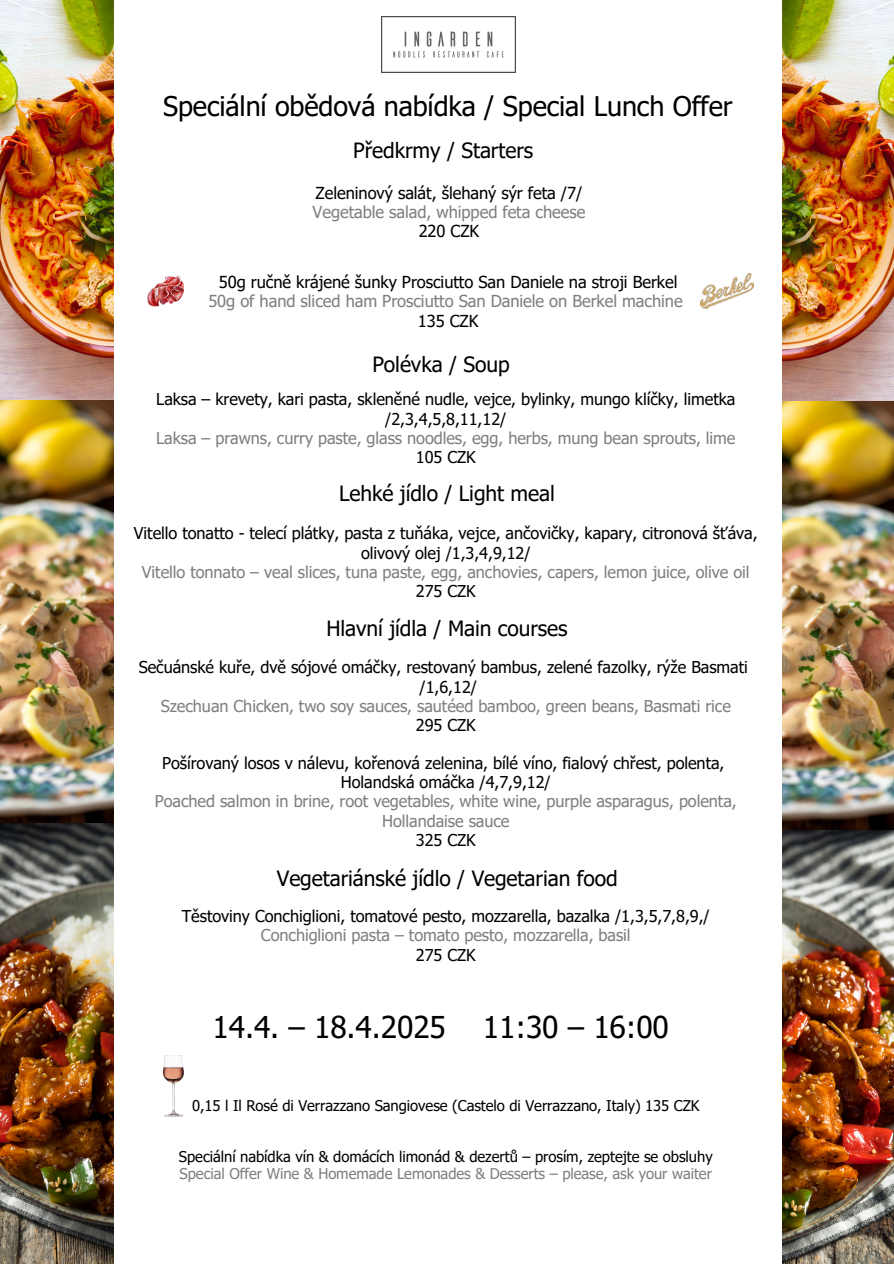
<style>
.page{position:relative;width:894px;height:1264px;background:#fff}
.page>*{position:absolute;margin:0;border:0;box-sizing:border-box;transform-origin:0 0}
.t1{font:30px "Tahoma";letter-spacing:-.005em;color:#000}
.t2{font:27px "Tahoma";letter-spacing:-.005em;color:#000}
.t3{font:21px "Tahoma";letter-spacing:-.005em;color:#000}
.t4{font:16.5px/19.2px "Tahoma";letter-spacing:-.005em;color:#000;text-align:center}
.t5{font:16.35px/19.2px "Tahoma";letter-spacing:-.005em;color:#000;text-align:center}
.t6{font:16.35px/19.2px "Tahoma";letter-spacing:-.005em;color:#807e7e;text-align:center}
.t7{font:14.85px "Tahoma";letter-spacing:-.005em;color:#000}
.t8{font:14.85px "Tahoma";letter-spacing:-.005em;color:#807e7e}
.s1{color:#807e7e}
.s2{color:#000}
</style>
<div class="page">
<img style="left:381px;top:17px;width:134px;height:56px">
<img style="left:0;top:0;width:113px;height:400px">
<img style="left:782px;top:830px;width:111px;height:433px">
<img style="left:0;top:400px;width:113px;height:423px">
<img style="left:163px;top:1055px;width:20px;height:61px">
<img style="left:0;top:823px;width:113px;height:440px">
<img style="left:700px;top:274px;width:53px;height:34px">
<img style="left:147px;top:275px;width:36px;height:32px">
<img style="left:782px;top:0;width:111px;height:402px">
<img style="left:782px;top:402px;width:111px;height:428px">
<h3 class="t2" style="left:163px;top:89px;width:570px">Speciální obědová nabídka / Special Lunch Offer</h3>
<h2 class="t3" style="left:353px;top:137px;width:181px">Předkrmy / Starters</h2>
<h2 class="t4" style="left:312px;top:183px;width:274px">Zeleninový salát, šlehaný sýr feta /7/<br><span class="s1">Vegetable salad, whipped feta cheese<br></span>220 CZK</h2>
<p class="t4" style="left:208px;top:272px;width:476px">50g ručně krájené šunky Prosciutto San Daniele na stroji Berkel<br><span class="s1">50g of hand sliced ham Prosciutto San Daniele on Berkel machine<br></span>135 CZK</p>
<h3 class="t3" style="left:372px;top:351px;width:139px">Polévka / Soup</h3>
<p class="t5" style="left:156px;top:389px;width:580px">Laksa – krevety, kari pasta, skleněné nudle, vejce, bylinky, mungo klíčky, limetka /2,3,4,5,8,11,12/<br><span class="s1">Laksa – prawns, curry paste, glass noodles, egg, herbs, mung bean sprouts, lime </span>105 CZK</p>
<p class="t3" style="left:339px;top:480px;width:217px">Lehké jídlo / Light meal</p>
<p class="t5" style="left:134px;top:523px;width:625px">Vitello tonatto - telecí plátky, pasta z tuňáka, vejce, ančovičky, kapary, citronová šťáva, olivový olej /1,3,4,9,12/<br><span class="s1">Vitello tonnato – veal slices, tuna paste, egg, anchovies, capers, lemon juice, olive oil </span>275 CZK</p>
<p class="t3" style="left:326px;top:615px;width:243px">Hlavní jídla / Main courses</p>
<p class="t5" style="left:139px;top:657px;width:610px">Sečuánské kuře, dvě sójové omáčky, restovaný bambus, zelené fazolky, rýže Basmati</p>
<p class="t6" style="left:161px;top:676px;width:571px"><span class="s2">/1,6,12/<br></span>Szechuan Chicken, two soy sauces, sautéed bamboo, green beans, Basmati rice<br><span class="s2">295 CZK</span></p>
<p class="t5" style="left:162px;top:753px;width:563px">Pošírovaný losos v nálevu, kořenová zelenina, bílé víno, fialový chřest, polenta,<br>Holandská omáčka /4,7,9,12/</p>
<p class="t6" style="left:155px;top:791px;width:583px">Poached salmon in brine, root vegetables, white wine, purple asparagus, polenta,<br>Hollandaise sauce<br><span class="s2">325 CZK</span></p>
<h2 class="t3" style="left:277px;top:865px;width:342px">Vegetariánské jídlo / Vegetarian food</h2>
<p class="t5" style="left:182px;top:906px;width:529px">Těstoviny Conchiglioni, tomatové pesto, mozzarella, bazalka /1,3,5,7,8,9,/<br><span class="s1">Conchiglioni pasta – tomato pesto, mozzarella, basil<br></span>275 CZK</p>
<p class="t1" style="left:212px;top:1007px;width:458px">14.4. – 18.4.2025 11:30 – 16:00</p>
<h1 class="t7" style="left:192px;top:1096px;width:509px">0,15 l Il Rosé di Verrazzano Sangiovese (Castelo di Verrazzano, Italy) 135 CZK</h1>
<h2 class="t7" style="left:179px;top:1147px;width:535px">Speciální nabídka vín &amp; domácích limonád &amp; dezertů – prosím, zeptejte se obsluhy</h2>
<p class="t8" style="left:179px;top:1164px;width:533px">Special Offer Wine &amp; Homemade Lemonades &amp; Desserts – please, ask your waiter</p>
</div>
